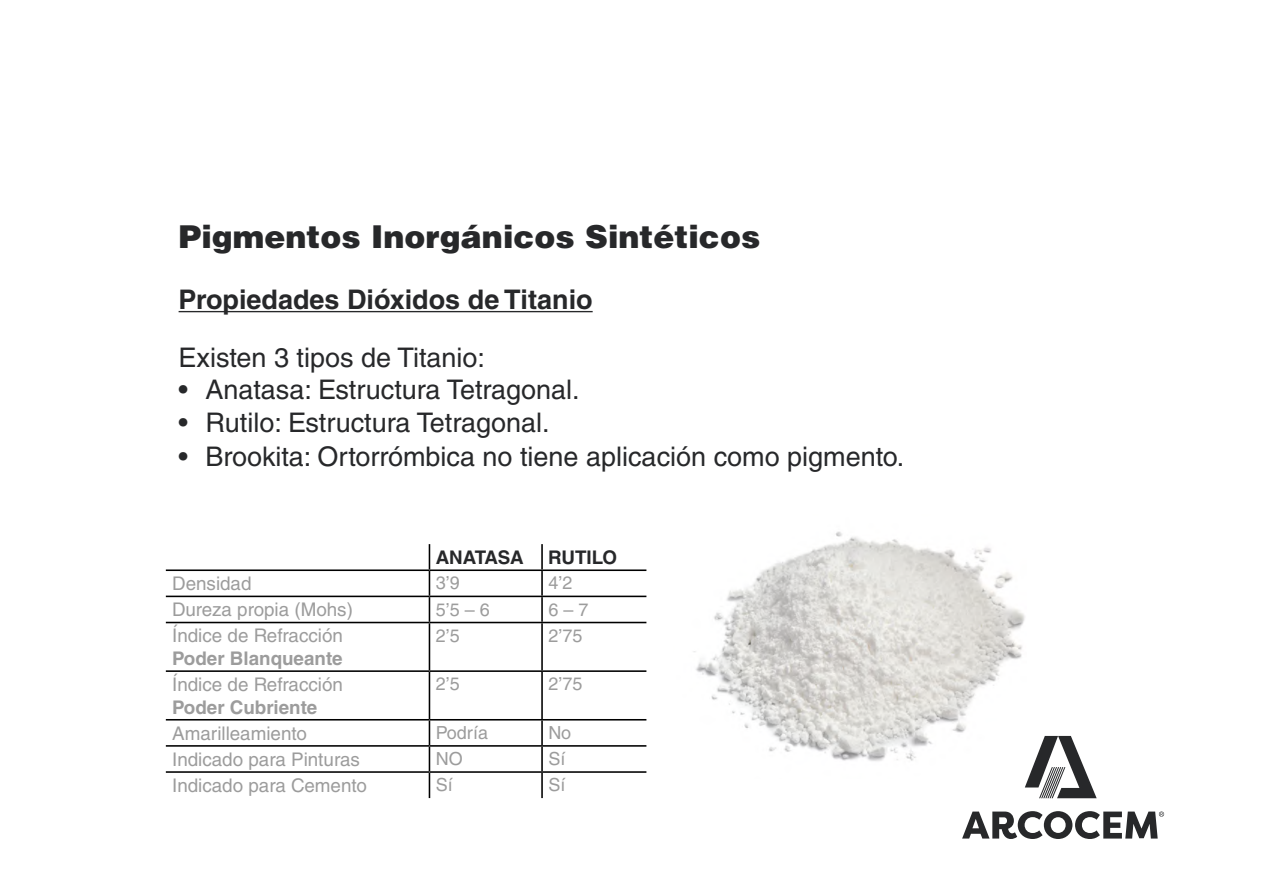
<style>
.page{position:relative;width:1263px;height:893px;background:#fff}
.page>*{position:absolute;margin:0;border:0;box-sizing:border-box;transform-origin:0 0}
.t1{font:900 31.5px "Helvetica LT Std";color:#27282a}
.t2{font:27px "Helvetica LT Std";color:#27282a}
.t3{font:700 27px "Helvetica LT Std";color:#27282a}
.t4{font:18.75px "Helvetica LT Std";color:#9c9c9c}
.t5{font:700 18.75px "Helvetica LT Std";color:#9c9c9c}
.t6{font:700 18.75px "Helvetica LT Std";letter-spacing:-.01em;color:#27282a}
.t7{font:18px "Helvetica LT Std";color:#9c9c9c}
</style>
<div class="page">
<svg style="left:1025px;top:736px;width:72px;height:62px"></svg>
<svg style="left:962px;top:811px;width:202px;height:28px"></svg>
<img style="left:693px;top:531px;width:333px;height:248px">
<hr style="left:179px;top:311px;width:414px;height:1px;background:#27282a">
<hr style="left:541px;top:544px;width:2px;height:25px;background:#000">
<hr style="left:166px;top:569px;width:263px;height:2px;background:#000">
<hr style="left:429px;top:569px;width:113px;height:2px;background:#000">
<hr style="left:542px;top:569px;width:104px;height:2px;background:#000">
<hr style="left:541px;top:571px;width:2px;height:25px;background:#000">
<hr style="left:166px;top:596px;width:263px;height:1px;background:#000">
<hr style="left:429px;top:596px;width:113px;height:1px;background:#000">
<svg style="left:429px;top:544px;width:1px;height:78px"></svg>
<hr style="left:542px;top:596px;width:104px;height:1px;background:#000">
<hr style="left:541px;top:597px;width:2px;height:25px;background:#000">
<hr style="left:166px;top:622px;width:263px;height:1px;background:#000">
<hr style="left:429px;top:622px;width:113px;height:1px;background:#000">
<hr style="left:429px;top:623px;width:1px;height:47px;background:#000">
<hr style="left:542px;top:622px;width:104px;height:1px;background:#000">
<hr style="left:541px;top:623px;width:2px;height:47px;background:#000">
<hr style="left:166px;top:670px;width:263px;height:2px;background:#000">
<hr style="left:429px;top:670px;width:113px;height:2px;background:#000">
<hr style="left:429px;top:672px;width:1px;height:47px;background:#000">
<hr style="left:542px;top:670px;width:104px;height:2px;background:#000">
<hr style="left:541px;top:672px;width:2px;height:47px;background:#000">
<hr style="left:166px;top:719px;width:263px;height:1px;background:#000">
<hr style="left:429px;top:719px;width:113px;height:1px;background:#000">
<hr style="left:542px;top:719px;width:104px;height:1px;background:#000">
<hr style="left:541px;top:720px;width:2px;height:25px;background:#000">
<hr style="left:166px;top:745px;width:263px;height:2px;background:#000">
<hr style="left:429px;top:745px;width:113px;height:2px;background:#000">
<hr style="left:542px;top:745px;width:104px;height:2px;background:#000">
<hr style="left:541px;top:747px;width:2px;height:24px;background:#000">
<hr style="left:166px;top:771px;width:263px;height:2px;background:#000">
<hr style="left:429px;top:771px;width:113px;height:2px;background:#000">
<svg style="left:429px;top:720px;width:1px;height:78px"></svg>
<hr style="left:542px;top:771px;width:104px;height:2px;background:#000">
<hr style="left:541px;top:773px;width:2px;height:25px;background:#000">
<p class="t1" style="left:179px;top:216px;width:583px">Pigmentos Inorgánicos Sintéticos</p>
<p class="t3" style="left:179px;top:283px;width:416px">Propiedades Dióxidos de Titanio</p>
<p class="t2" style="left:179px;top:342px;width:308px">Existen 3 tipos de Titanio:</p>
<p class="t2" style="left:179px;top:374px;width:403px">• Anatasa: Estructura Tetragonal.</p>
<p class="t2" style="left:179px;top:406px;width:373px">• Rutilo: Estructura Tetragonal.</p>
<p class="t2" style="left:179px;top:441px;width:727px">• Brookita: Ortorrómbica no tiene aplicación como pigmento.</p>
<p class="t6" style="left:436px;top:546px;width:89px">ANATASA</p>
<p class="t6" style="left:548px;top:546px;width:70px">RUTILO</p>
<p class="t4" style="left:172px;top:573px;width:81px">Densidad</p>
<p class="t7" style="left:436px;top:573px;width:26px">3’9</p>
<p class="t7" style="left:548px;top:573px;width:26px">4’2</p>
<p class="t4" style="left:172px;top:599px;width:182px">Dureza propia (Mohs)</p>
<p class="t7" style="left:436px;top:599px;width:56px">5’5 – 6</p>
<p class="t7" style="left:548px;top:599px;width:42px">6 – 7</p>
<p class="t4" style="left:172px;top:625px;width:172px">Índice de Refracción</p>
<p class="t5" style="left:172px;top:647px;width:172px">Poder Blanqueante</p>
<p class="t7" style="left:436px;top:625px;width:26px">2’5</p>
<p class="t7" style="left:548px;top:625px;width:36px">2’75</p>
<p class="t4" style="left:172px;top:673px;width:172px">Índice de Refracción</p>
<p class="t5" style="left:172px;top:695px;width:147px">Poder Cubriente</p>
<p class="t7" style="left:436px;top:674px;width:26px">2’5</p>
<p class="t7" style="left:548px;top:674px;width:36px">2’75</p>
<p class="t4" style="left:172px;top:722px;width:136px">Amarilleamiento</p>
<p class="t7" style="left:436px;top:722px;width:54px">Podría</p>
<p class="t7" style="left:548px;top:722px;width:25px">No</p>
<p class="t4" style="left:172px;top:748px;width:189px">Indicado para Pinturas</p>
<p class="t7" style="left:436px;top:748px;width:28px">NO</p>
<p class="t7" style="left:548px;top:748px;width:19px">Sí</p>
<p class="t4" style="left:172px;top:774px;width:196px">Indicado para Cemento</p>
<p class="t7" style="left:436px;top:774px;width:19px">Sí</p>
<p class="t7" style="left:548px;top:774px;width:19px">Sí</p>
</div>
